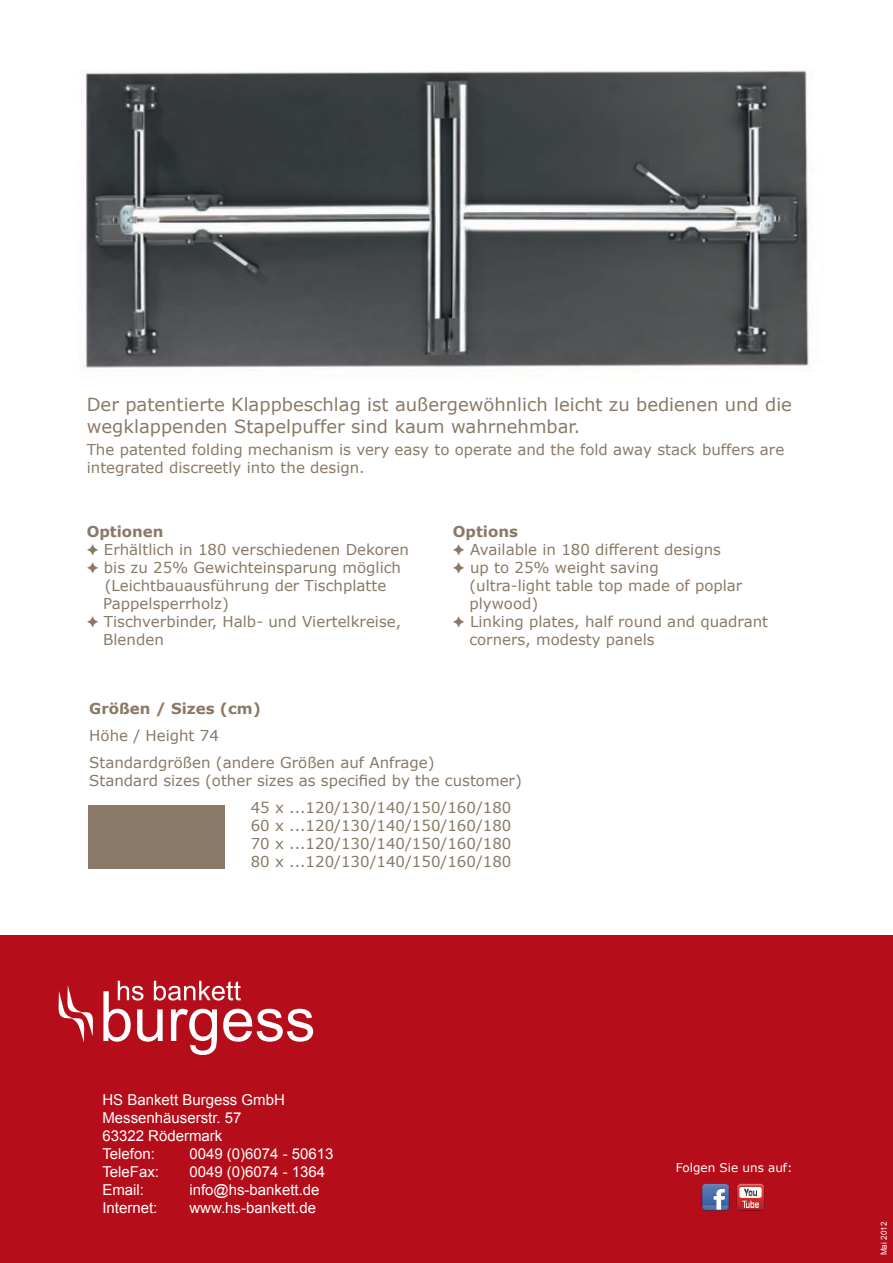
<style>
.page{position:relative;width:893px;height:1263px;background:#fff}
.page>*{position:absolute;margin:0;border:0;box-sizing:border-box;transform-origin:0 0}
.t1{font:18px/21.6px "Verdana";color:#8a7966}
.t2{font:15px/18px "Verdana";color:#8a7966}
.t3{font:15px/18px "Arial";color:#fff}
.t4{font:700 15px "Verdana";color:#8a7966}
.t5{font:12px "Verdana";color:#fff}
.t6{font:8.25px "Arial";color:#fff}
.s1{font-weight:700}
</style>
<div class="page">
<div style="left:88px;top:805px;width:136px;height:63px;background:#8a7966"></div>
<div style="left:0;top:935px;width:893px;height:328px;background:#b50e1a"></div>
<svg style="left:103px;top:981px;width:210px;height:74px"></svg>
<svg style="left:59px;top:985px;width:34px;height:57px"></svg>
<img style="left:80px;top:70px;width:732px;height:301px">
<img style="left:701px;top:1183px;width:64px;height:28px">
<p class="t1" style="left:87px;top:394px;width:707px">Der patentierte Klappbeschlag ist außergewöhnlich leicht zu bedienen und die wegklappenden Stapelpuffer sind kaum wahrnehmbar.</p>
<p class="t2" style="left:87px;top:441px;width:699px">The patented folding mechanism is very easy to operate and the fold away stack buffers are integrated discreetly into the design.</p>
<p class="t4" style="left:87px;top:521px;width:78px">Optionen</p>
<p class="t2" style="left:87px;top:540px;width:324px">✦ Erhältlich in 180 verschiedenen Dekoren</p>
<p class="t2" style="left:87px;top:558px;width:316px">✦ bis zu 25% Gewichteinsparung möglich</p>
<p class="t2" style="left:105px;top:576px;width:283px">(Leichtbauausführung der Tischplatte</p>
<p class="t2" style="left:103px;top:594px;width:127px">Pappelsperrholz)</p>
<p class="t2" style="left:87px;top:612px;width:316px">✦ Tischverbinder, Halb- und Viertelkreise,</p>
<p class="t2" style="left:103px;top:630px;width:62px">Blenden</p>
<p class="t2" style="left:453px;top:522px;width:270px"><span class="s1">Options<br></span>✦ Available in 180 different designs ✦ up to 25% weight saving</p>
<p class="t2" style="left:469px;top:576px;width:274px">(ultra-light table top made of poplar</p>
<p class="t2" style="left:469px;top:594px;width:70px">plywood)</p>
<p class="t2" style="left:453px;top:612px;width:317px">✦ Linking plates, half round and quadrant</p>
<p class="t2" style="left:469px;top:630px;width:187px">corners, modesty panels</p>
<p class="t4" style="left:89px;top:699px;width:173px">Größen / Sizes (cm)</p>
<p class="t2" style="left:89px;top:722px;width:347px;line-height:27px">Höhe / Height 74<br>Standardgrößen (andere Größen auf Anfrage)</p>
<p class="t2" style="left:251px;top:767px;width:273px;line-height:27px;text-indent:-161px">Standard sizes (other sizes as specified by the customer)<br>45 x ...120/130/140/150/160/180</p>
<p class="t2" style="left:251px;top:817px;width:262px;text-align:justify">60 x ...120/130/140/150/160/180<br>70 x ...120/130/140/150/160/180<br>80 x ...120/130/140/150/160/180</p>
<p class="t3" style="left:102px;top:1090px;width:184px">HS Bankett Burgess GmbH<br>Messenhäuserstr. 57<br>63322 Rödermark<br>Telefon:</p>
<p class="t3" style="left:189px;top:1144px;width:146px">0049 (0)6074 - 50613</p>
<p class="t3" style="left:102px;top:1162px;width:58px">TeleFax:</p>
<p class="t3" style="left:189px;top:1162px;width:137px">0049 (0)6074 - 1364</p>
<p class="t3" style="left:102px;top:1180px;width:43px">Email:</p>
<p class="t3" style="left:189px;top:1180px;width:132px">info@hs-bankett.de</p>
<p class="t3" style="left:102px;top:1198px;width:57px">Internet:</p>
<p class="t3" style="left:189px;top:1198px;width:128px">www.hs-bankett.de</p>
<p class="t5" style="left:676px;top:1160px;width:118px">Folgen Sie uns auf:</p>
<p class="t6" style="left:879px;top:1255px;width:35px;rotate:-90deg">Mai 2012</p>
</div>
